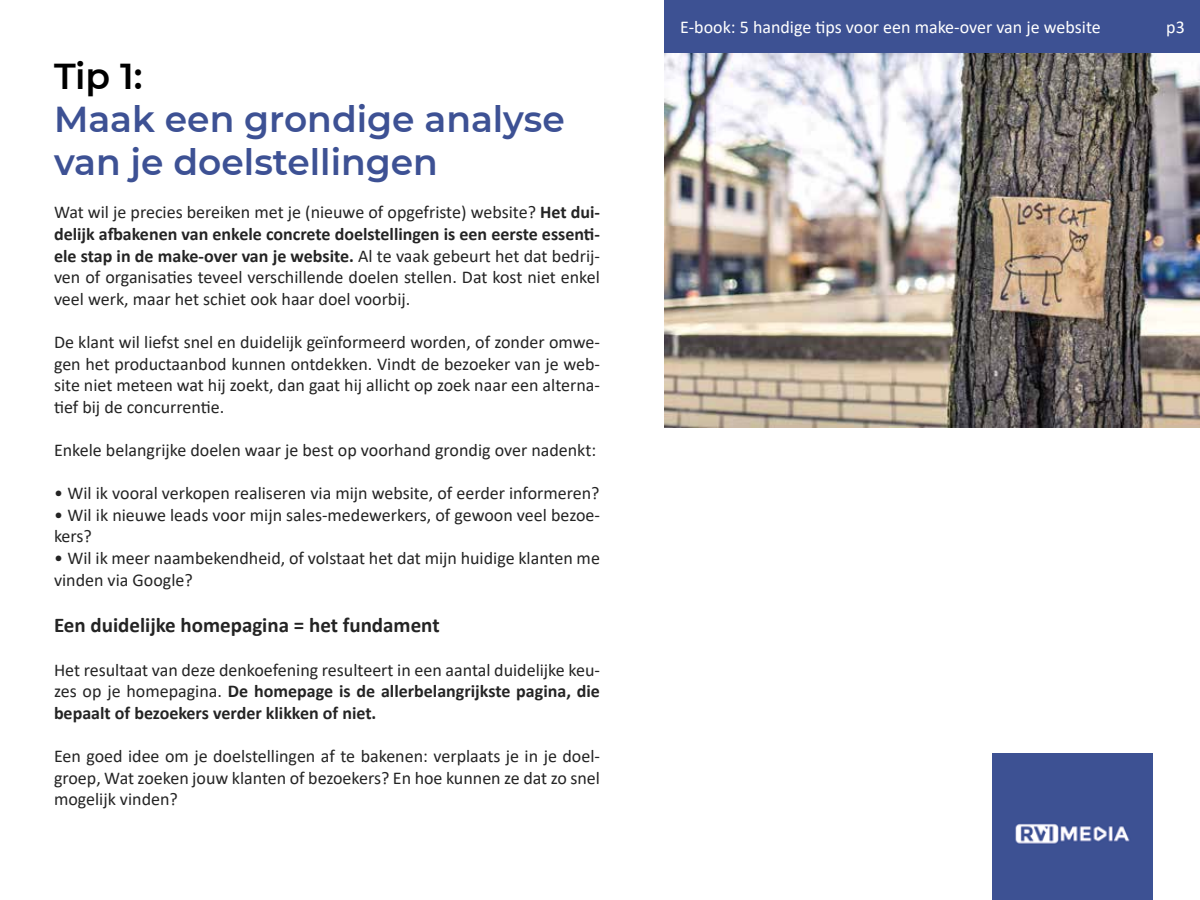
<style>
.page{position:relative;width:1200px;height:900px;background:#fff}
.page>*{position:absolute;margin:0;border:0;box-sizing:border-box;transform-origin:0 0}
.t1{font:600 36px/43.2px "Montserrat";color:#3d5194}
.t2{font:600 36px "Montserrat";color:#000}
.t3{font:700 21px "Calibri";color:#242424}
.t4{font:18px/21.6px "Calibri";color:#242424;text-align:justify}
.t5{font:18px "Calibri";color:#fff}
.s1{font-weight:700}
</style>
<div class="page">
<div style="left:992px;top:753px;width:161px;height:147px;background:#3d5193"></div>
<div style="left:664px;top:0;width:536px;height:54px;background:#3d5193"></div>
<img style="left:664px;top:54px;width:536px;height:374px">
<h1 class="t2" style="left:54px;top:51px;width:90px">Tip 1:</h1>
<h1 class="t1" style="left:54px;top:96px;width:512px">Maak een grondige analyse van je doelstellingen</h1>
<p class="t4" style="left:54px;top:201px;width:548px">Wat wil je precies bereiken met je (nieuwe of opgefriste) website? <span class="s1">Het dui&shy;delijk afbakenen van enkele concrete doelstellingen is een eerste essenti&shy;ële stap in de make-over van je website.</span> Al te vaak gebeurt het dat bedrij&shy;ven of organisaties teveel verschillende doelen stellen. Dat kost niet enkel veel werk, maar het schiet ook haar doel voorbij.</p>
<p class="t4" style="left:54px;top:331px;width:548px">De klant wil liefst snel en duidelijk geïnformeerd worden, of zonder omwe&shy;gen het productaanbod kunnen ontdekken. Vindt de bezoeker van je web&shy;site niet meteen wat hij zoekt, dan gaat hij allicht op zoek naar een alterna&shy;tief bij de concurrentie.</p>
<p class="t4" style="left:54px;top:439px;width:544px">Enkele belangrijke doelen waar je best op voorhand grondig over nadenkt:</p>
<p class="t4" style="left:54px;top:482px;width:547px">• Wil ik vooral verkopen realiseren via mijn website, of eerder informeren?</p>
<p class="t4" style="left:54px;top:504px;width:547px">• Wil ik nieuwe leads voor mijn sales-medewerkers, of gewoon veel bezoe&shy;kers?</p>
<p class="t4" style="left:54px;top:547px;width:547px">• Wil ik meer naambekendheid, of volstaat het dat mijn huidige klanten me vinden via Google?</p>
<p class="t3" style="left:54px;top:611px;width:387px">Een duidelijke homepagina = het fundament</p>
<p class="t4" style="left:54px;top:658px;width:548px">Het resultaat van deze denkoefening resulteert in een aantal duidelijke keu&shy;zes op je homepagina. <span class="s1">De homepage is de allerbelangrijkste pagina, die bepaalt of bezoekers verder klikken of niet.</span></p>
<p class="t4" style="left:54px;top:745px;width:547px">Een goed idee om je doelstellingen af te bakenen: verplaats je in je doel&shy;groep, Wat zoeken jouw klanten of bezoekers? En hoe kunnen ze dat zo snel mogelijk vinden?</p>
<p class="t5" style="left:680px;top:15px;width:422px">E-book: 5 handige tips voor een make-over van je website</p>
<p class="t5" style="left:1166px;top:15px;width:20px">p3</p>
</div>
